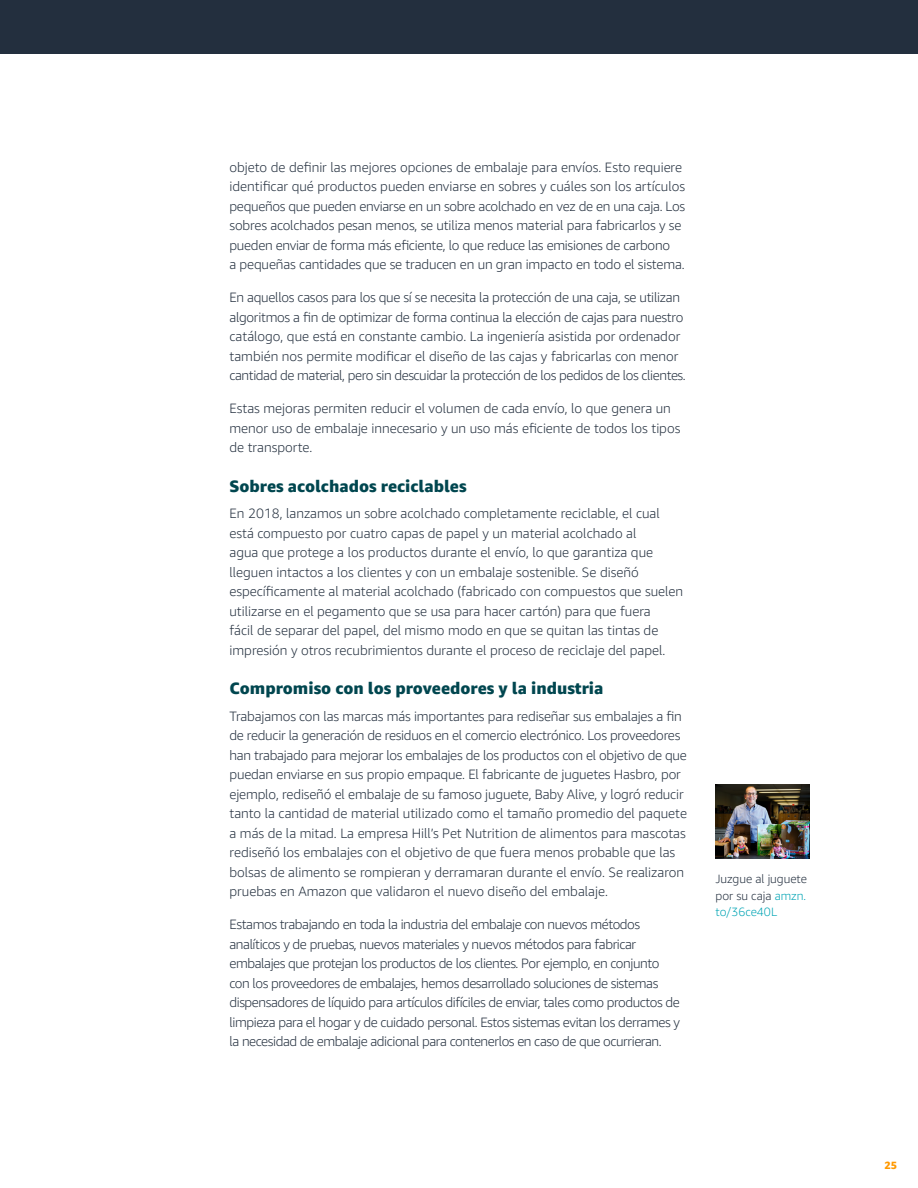
<style>
.page{position:relative;width:918px;height:1188px;background:#fff}
.page>*{position:absolute;margin:0;border:0;box-sizing:border-box;transform-origin:0 0}
.t1{font:800 16.5px "Amazon Ember";color:#00464f}
.t2{font:300 13.5px/19.5px "Amazon Ember";letter-spacing:-.01em;color:#232f3e}
.t3{font:300 13.5px/19.5px "Amazon Ember";letter-spacing:-.03em;color:#232f3e}
.t4{font:300 12px/16.5px "Amazon Ember";color:#232f3e;text-align:justify}
.t5{font:800 10.5px "Amazon Ember";color:#f90}
.s1{color:#00a4b4}
</style>
<div class="page">
<img style="left:716px;top:785px;width:94px;height:73px">
<div style="left:0;top:0;width:918px;height:54px;background:#232f3e"></div>
<p class="t2" style="left:230px;top:157px;width:457px">objeto de definir las mejores opciones de embalaje para envíos. Esto requiere identificar qué productos pueden enviarse en sobres y cuáles son los artículos pequeños que pueden enviarse en un sobre acolchado en vez de en una caja. Los sobres acolchados pesan menos, se utiliza menos material para fabricarlos y se pueden enviar de forma más eficiente, lo que reduce las emisiones de carbono<br>a pequeñas cantidades que se traducen en un gran impacto en todo el sistema.</p>
<p class="t2" style="left:230px;top:288px;width:458px">En aquellos casos para los que sí se necesita la protección de una caja, se utilizan algoritmos a fin de optimizar de forma continua la elección de cajas para nuestro catálogo, que está en constante cambio. La ingeniería asistida por ordenador también nos permite modificar el diseño de las cajas y fabricarlas con menor cantidad de material, pero sin descuidar la protección de los pedidos de los clientes.</p>
<p class="t2" style="left:230px;top:399px;width:452px">Estas mejoras permiten reducir el volumen de cada envío, lo que genera un menor uso de embalaje innecesario y un uso más eficiente de todos los tipos de transporte.</p>
<p class="t1" style="left:230px;top:476px;width:239px">Sobres acolchados reciclables</p>
<p class="t2" style="left:230px;top:504px;width:455px">En 2018, lanzamos un sobre acolchado completamente reciclable, el cual está compuesto por cuatro capas de papel y un material acolchado al<br>agua que protege a los productos durante el envío, lo que garantiza que lleguen intactos a los clientes y con un embalaje sostenible. Se diseñó específicamente al material acolchado (fabricado con compuestos que suelen utilizarse en el pegamento que se usa para hacer cartón) para que fuera<br>fácil de separar del papel, del mismo modo en que se quitan las tintas de impresión y otros recubrimientos durante el proceso de reciclaje del papel.</p>
<p class="t1" style="left:230px;top:678px;width:375px">Compromiso con los proveedores y la industria</p>
<p class="t2" style="left:230px;top:706px;width:459px">Trabajamos con las marcas más importantes para rediseñar sus embalajes a fin de reducir la generación de residuos en el comercio electrónico. Los proveedores han trabajado para mejorar los embalajes de los productos con el objetivo de que puedan enviarse en sus propio empaque. El fabricante de juguetes Hasbro, por ejemplo, rediseñó el embalaje de su famoso juguete, Baby Alive, y logró reducir tanto la cantidad de material utilizado como el tamaño promedio del paquete a más de la mitad. La empresa Hill’s Pet Nutrition de alimentos para mascotas rediseñó los embalajes con el objetivo de que fuera menos probable que las bolsas de alimento se rompieran y derramaran durante el envío. Se realizaron pruebas en Amazon que validaron el nuevo diseño del embalaje.</p>
<p class="t3" style="left:230px;top:915px;width:452px">Estamos trabajando en toda la industria del embalaje con nuevos métodos analíticos y de pruebas, nuevos materiales y nuevos métodos para fabricar embalajes que protejan los productos de los clientes. Por ejemplo, en conjunto con los proveedores de embalajes, hemos desarrollado soluciones de sistemas dispensadores de líquido para artículos difíciles de enviar, tales como productos de limpieza para el hogar y de cuidado personal. Estos sistemas evitan los derrames y la necesidad de embalaje adicional para contenerlos en caso de que ocurrieran.</p>
<p class="t4" style="left:716px;top:871px;width:93px">Juzgue al juguete por su caja <span class="s1">amzn. to/36ce40L</span></p>
<p class="t5" style="left:884px;top:1159px;width:14px">25</p>
</div>
